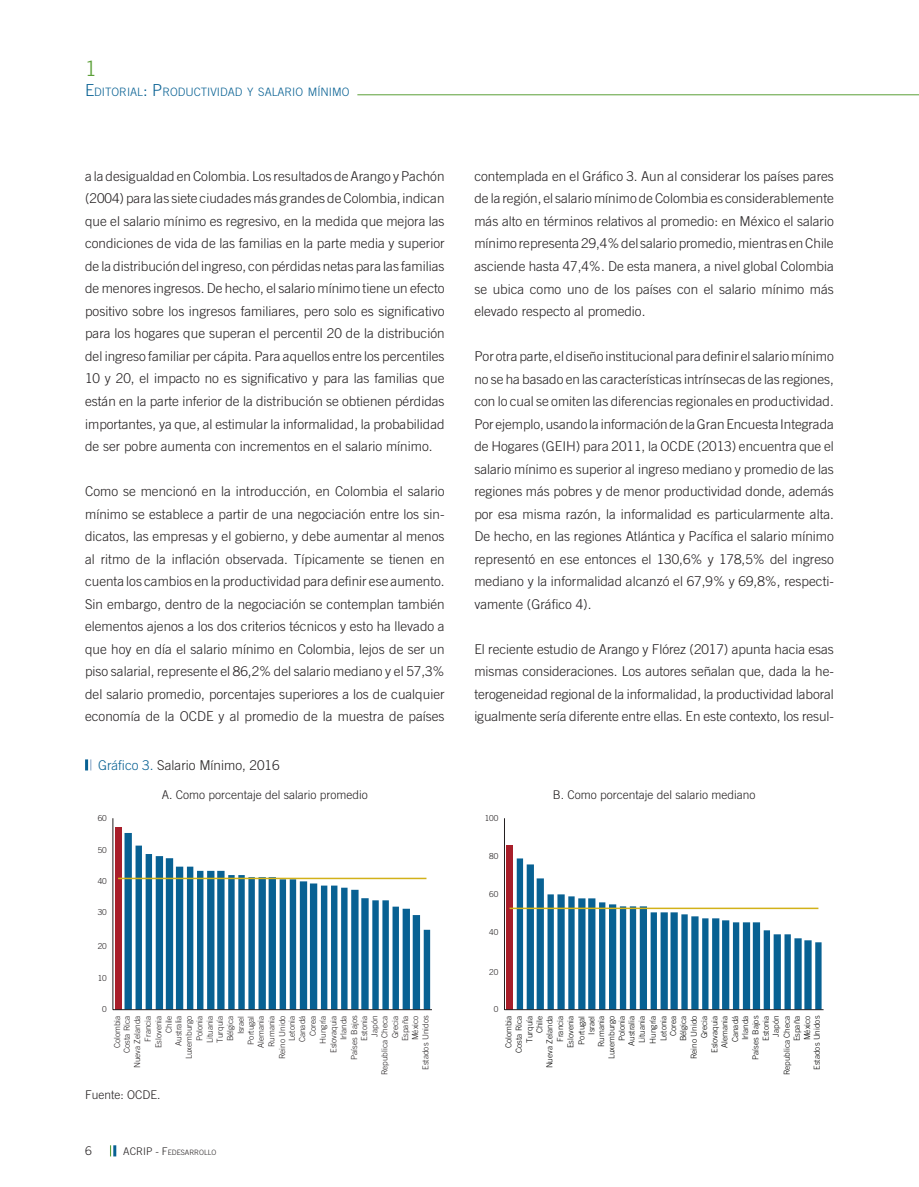
<style>
.page{position:relative;width:919px;height:1187px;background:#fff}
.page>*{position:absolute;margin:0;border:0;box-sizing:border-box;transform-origin:0 0}
.t1{font:300 21px "Trade Gothic";color:#5b9f37}
.t2{font:300 13.5px/22.5px "Trade Gothic";color:#231f20;text-align:justify}
.t3{font:300 12px "Trade Gothic";color:#231f20}
.t4{font:300 11.55px "Trade Gothic";color:#086193}
.t5{font:300 10.5px "Trade Gothic";color:#231f20}
.t6{font:300 8.25px/10.4px "Trade Gothic";color:#231f20;text-align:right}
.t7{font:300 8.25px/10.1px "Trade Gothic";color:#050504;text-align:right}
.t8{font:300 7.35px "Trade Gothic";color:#231f20}
.s1{font-size:16.5px}
.s2{color:#086193}
.s3{font-size:7.35px}
</style>
<div class="page">
<svg style="left:110px;top:1145px;width:6px;height:11px"></svg>
<hr style="left:357px;top:94px;width:561px;height:1px;background:#5b9f37">
<svg style="left:85px;top:759px;width:6px;height:11px"></svg>
<div style="left:115px;top:826px;width:6px;height:183px;background:#a81e2a"></div>
<svg style="left:124px;top:833px;width:306px;height:176px"></svg>
<hr style="left:113px;top:818px;width:1px;height:191px;background:#231f20">
<hr style="left:113px;top:1009px;width:319px;height:1px;background:#231f20">
<svg style="left:118px;top:877px;width:308px;height:5px"></svg>
<div style="left:506px;top:844px;width:7px;height:165px;background:#a81e2a"></div>
<svg style="left:516px;top:858px;width:305px;height:151px"></svg>
<hr style="left:504px;top:818px;width:1px;height:191px;background:#231f20">
<hr style="left:504px;top:1009px;width:319px;height:1px;background:#231f20">
<svg style="left:509px;top:907px;width:309px;height:2px"></svg>
<h1 class="t1" style="left:85px;top:56px;width:13px">1</h1>
<p class="t4" style="left:85px;top:85px;width:266px"><span class="s1">E</span>DITORIAL<span class="s1">: P</span>RODUCTIVIDAD Y SALARIO MÍNIMO</p>
<p class="t2" style="left:85px;top:164px;width:361px">a la desigualdad en Colombia. Los resultados de Arango y Pachón (2004) para las siete ciudades más grandes de Colombia, indican que el salario mínimo es regresivo, en la medida que mejora las condiciones de vida de las familias en la parte media y superior de la distribución del ingreso, con pérdidas netas para las familias de menores ingresos. De hecho, el salario mínimo tiene un efecto positivo sobre los ingresos familiares, pero solo es significativo para los hogares que superan el percentil 20 de la distribución del ingreso familiar per cápita. Para aquellos entre los percentiles 10 y 20, el impacto no es significativo y para las familias que están en la parte inferior de la distribución se obtienen pérdidas importantes, ya que, al estimular la informalidad, la probabilidad de ser pobre aumenta con incrementos en el salario mínimo.</p>
<p class="t2" style="left:85px;top:480px;width:361px">Como se mencionó en la introducción, en Colombia el salario mínimo se establece a partir de una negociación entre los sin&shy;dicatos, las empresas y el gobierno, y debe aumentar al menos al ritmo de la inflación observada. Típicamente se tienen en cuenta los cambios en la productividad para definir ese aumento.<br>Sin embargo, dentro de la negociación se contemplan también elementos ajenos a los dos criterios técnicos y esto ha llevado a que hoy en día el salario mínimo en Colombia, lejos de ser un piso salarial, represente el 86,2% del salario mediano y el 57,3% del salario promedio, porcentajes superiores a los de cualquier economía de la OCDE y al promedio de la muestra de países</p>
<p class="t2" style="left:474px;top:165px;width:361px">contemplada en el Gráfico 3. Aun al considerar los países pares de la región, el salario mínimo de Colombia es considerablemente más alto en términos relativos al promedio: en México el salario mínimo representa 29,4% del salario promedio, mientras en Chile asciende hasta 47,4%. De esta manera, a nivel global Colombia se ubica como uno de los países con el salario mínimo más elevado respecto al promedio.</p>
<p class="t2" style="left:474px;top:345px;width:361px">Por otra parte, el diseño institucional para definir el salario mínimo no se ha basado en las características intrínsecas de las regiones, con lo cual se omiten las diferencias regionales en productividad.<br>Por ejemplo, usando la información de la Gran Encuesta Integrada de Hogares (GEIH) para 2011, la OCDE (2013) encuentra que el salario mínimo es superior al ingreso mediano y promedio de las regiones más pobres y de menor productividad donde, además por esa misma razón, la informalidad es particularmente alta.<br>De hecho, en las regiones Atlántica y Pacífica el salario mínimo representó en ese entonces el 130,6% y 178,5% del ingreso mediano y la informalidad alcanzó el 67,9% y 69,8%, respecti&shy;vamente (Gráfico 4).</p>
<p class="t2" style="left:474px;top:637px;width:361px">El reciente estudio de Arango y Flórez (2017) apunta hacia esas mismas consideraciones. Los autores señalan que, dada la he&shy;terogeneidad regional de la informalidad, la productividad laboral igualmente sería diferente entre ellas. En este contexto, los resul-</p>
<p class="t2" style="left:98px;top:754px;width:183px"><span class="s2">Gráfico 3.</span> Salario Mínimo, 2016</p>
<p class="t3" style="left:162px;top:787px;width:208px">A. Como porcentaje del salario promedio</p>
<p class="t3" style="left:552px;top:787px;width:204px">B. Como porcentaje del salario mediano</p>
<p class="t6" style="left:98px;top:812px;width:11px">60</p>
<p class="t6" style="left:98px;top:844px;width:11px">50</p>
<p class="t6" style="left:98px;top:875px;width:11px">40</p>
<p class="t6" style="left:98px;top:907px;width:11px">30</p>
<p class="t6" style="left:98px;top:940px;width:11px">20</p>
<p class="t6" style="left:98px;top:972px;width:11px">10</p>
<p class="t6" style="left:102px;top:1004px;width:6px">0</p>
<p class="t6" style="left:484px;top:812px;width:15px">100</p>
<p class="t6" style="left:489px;top:851px;width:11px">80</p>
<p class="t6" style="left:489px;top:888px;width:11px">60</p>
<p class="t6" style="left:489px;top:926px;width:11px">40</p>
<p class="t6" style="left:489px;top:966px;width:11px">20</p>
<p class="t6" style="left:494px;top:1004px;width:6px">0</p>
<p class="t6" style="left:112px;top:1068px;width:54px;rotate:-90deg">Colombia<br>Costa Rica<br>Nueva Zelanda<br>Francia<br>Eslovenia<br>Chile<br>Australia<br>Luxemburgo<br>Polonia<br>Lituania<br>Turquía<br>Bélgica<br>Israel<br>Portugal<br>Alemania<br>Rumania<br>Reino Unido</p>
<p class="t6" style="left:286px;top:1052px;width:39px;rotate:-90deg">Letonia<br>Canadá<br>Corea<br>Hungría<br>Eslovaquia<br>Irlanda</p>
<p class="t6" style="left:349px;top:1075px;width:61px;rotate:-90deg">Países Bajos<br>Estonia<br>Japón<br>Republica Checa<br>Grecia<br>España<br>México<br>Estados Unidos</p>
<p class="t7" style="left:503px;top:1068px;width:54px;rotate:-90deg">Colombia<br>Costa Rica<br>Turquía<br>Chile<br>Nueva Zelanda<br>Francia<br>Eslovenia</p>
<p class="t7" style="left:576px;top:1059px;width:45px;rotate:-90deg">Portugal<br>Israel<br>Rumania<br>Luxemburgo<br>Polonia<br>Australia<br>Lituania</p>
<p class="t7" style="left:647px;top:1043px;width:29px;rotate:-90deg">Hungría<br>Letonia<br>Corea<br>Bélgica</p>
<p class="t7" style="left:688px;top:1059px;width:45px;rotate:-90deg">Reino Unido<br>Grecia<br>Eslovaquia<br>Alemania<br>Canadá<br>Irlanda<br>Países Bajos<br>Estonia<br>Japón</p>
<p class="t7" style="left:781px;top:1075px;width:61px;rotate:-90deg">Republica Checa<br>España<br>México<br>Estados Unidos</p>
<p class="t3" style="left:85px;top:1087px;width:77px">Fuente: OCDE.</p>
<p class="t3" style="left:85px;top:1143px;width:8px">6</p>
<p class="t5" style="left:123px;top:1144px;width:68px">ACRIP - F<span class="s3">EDESARR</span></p>
<p class="t8" style="left:199px;top:1147px;width:19px">OLLO</p>
</div>
